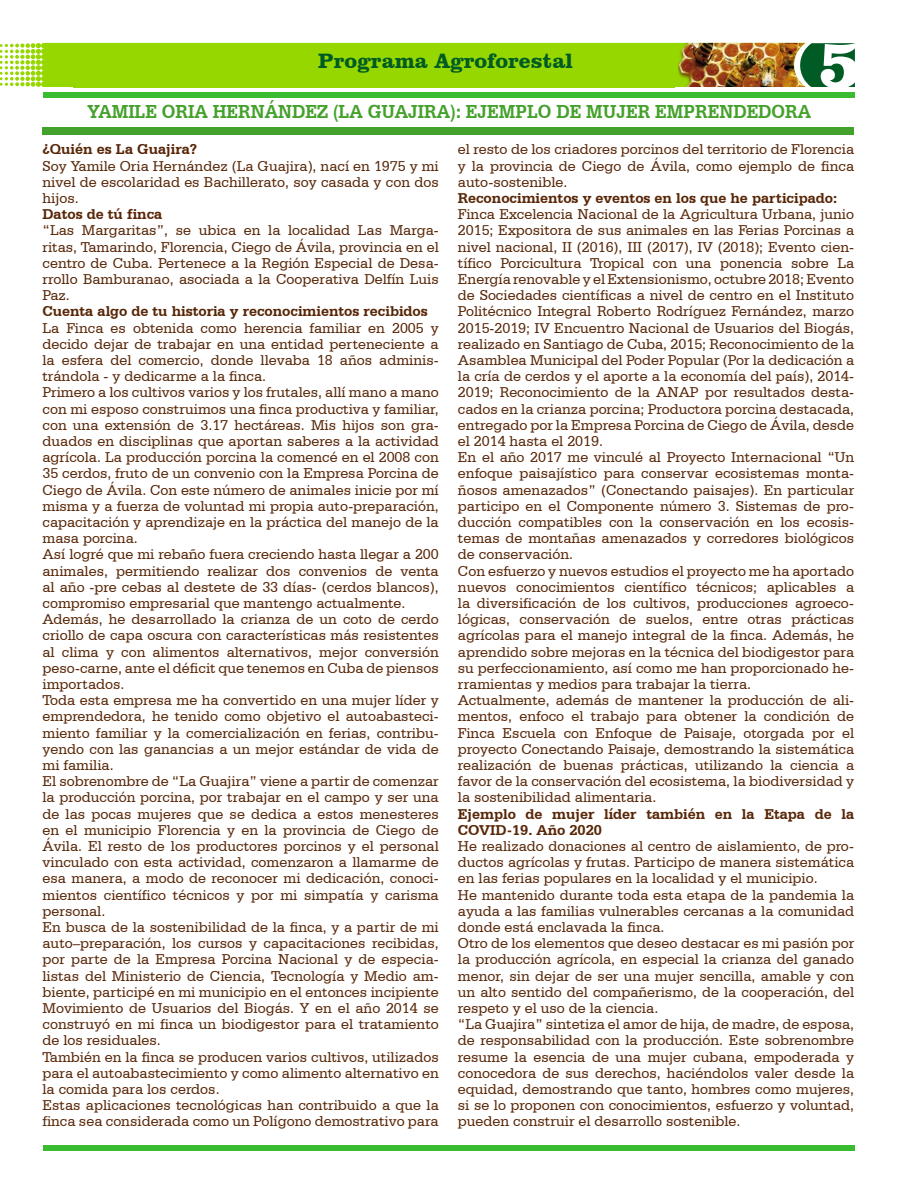
<style>
.page{position:relative;width:918px;height:1188px;background:#fff}
.page>*{position:absolute;margin:0;border:0;box-sizing:border-box;transform-origin:0 0}
.t1{font:700 21.3px "Clarendon BT";color:#005c24}
.t2{font:700 19.8px "Serifa BT";color:#44a12b;scale:.91 1}
.t3{font:15px/16.2px "Serifa BT";color:#582607;text-align:justify}
.t4{font:700 15px/16.2px "Serifa BT";color:#582607}
</style>
<div class="page">
<div style="left:43px;top:92px;width:811px;height:5px;background:#3abc30"></div>
<div style="left:43px;top:128px;width:811px;height:7px;background:#44a12b"></div>
<svg style="left:0;top:43px;width:855px;height:45px"></svg>
<img style="left:678px;top:43px;width:127px;height:44px">
<div style="left:73px;top:47px;width:601px;height:41px;background:#96d700"></div>
<div style="left:43px;top:1145px;width:811px;height:6px;background:#3abc30"></div>
<h1 class="t1" style="left:318px;top:47px;width:256px">Programa Agroforestal</h1>
<h2 class="t2" style="left:87px;top:99px;width:26px">Yamile</h2>
<h2 class="t2" style="left:162px;top:99px;width:28px">Oria</h2>
<h2 class="t2" style="left:213px;top:99px;width:31px">Hernández</h2>
<h2 class="t2" style="left:333px;top:99px;width:53px">(La Guajira</h2>
<h2 class="t2" style="left:450px;top:99px;width:45px">): Ejemplo</h2>
<h2 class="t2" style="left:556px;top:99px;width:65px">de Mujer</h2>
<h2 class="t2" style="left:655px;top:99px;width:29px">Emprendedora</h2>
<p class="t4" style="left:43px;top:141px;width:156px">¿Quién es La Guajira?</p>
<p class="t3" style="left:43px;top:157px;width:398px">Soy Yamile Oria Hernández (La Guajira), nací en 1975 y mi nivel de escolaridad es Bachillerato, soy casada y con dos hijos.</p>
<p class="t4" style="left:43px;top:206px;width:121px">Datos de tú finca</p>
<p class="t3" style="left:43px;top:222px;width:398px">“Las Margaritas”, se ubica en la localidad Las Marga&shy;ritas, Tamarindo, Florencia, Ciego de Ávila, provincia en el centro de Cuba. Pertenece a la Región Especial de Desa&shy;rrollo Bamburanao, asociada a la Cooperativa Delfín Luis Paz.</p>
<p class="t4" style="left:43px;top:303px;width:387px">Cuenta algo de tu historia y reconocimientos recibidos</p>
<p class="t3" style="left:43px;top:319px;width:398px;text-align:left">La Finca es obtenida como herencia familiar en 2005 y decido dejar de trabajar en una entidad perteneciente a la esfera del comercio, donde llevaba 18 años adminis&shy;trándola - y dedicarme a la finca.<br>Primero a los cultivos varios y los frutales, allí mano a mano con mi esposo construimos una finca productiva y familiar, con una extensión de 3.17 hectáreas. Mis hijos son gra&shy;duados en disciplinas que aportan saberes a la actividad agrícola. La producción porcina la comencé en el 2008 con 35 cerdos, fruto de un convenio con la Empresa Porcina de Ciego de Ávila. Con este número de animales inicie por mí misma y a fuerza de voluntad mi propia auto-preparación, capacitación y aprendizaje en la práctica del manejo de la masa porcina.<br>Así logré que mi rebaño fuera creciendo hasta llegar a 200 animales, permitiendo realizar dos convenios de venta al año -pre cebas al destete de 33 días- (cerdos blancos), compromiso empresarial que mantengo actualmente.<br>Además, he desarrollado la crianza de un coto de cerdo criollo de capa oscura con características más resistentes al clima y con alimentos alternativos, mejor conversión peso-carne, ante el déficit que tenemos en Cuba de piensos importados.<br>Toda esta empresa me ha convertido en una mujer líder y emprendedora, he tenido como objetivo el autoabasteci&shy;miento familiar y la comercialización en ferias, contribu&shy;yendo con las ganancias a un mejor estándar de vida de mi familia.<br>El sobrenombre de “La Guajira” viene a partir de comenzar la producción porcina, por trabajar en el campo y ser una de las pocas mujeres que se dedica a estos menesteres en el municipio Florencia y en la provincia de Ciego de Ávila. El resto de los productores porcinos y el personal vinculado con esta actividad, comenzaron a llamarme de esa manera, a modo de reconocer mi dedicación, conoci&shy;mientos científico técnicos y por mi simpatía y carisma personal.<br>En busca de la sostenibilidad de la finca, y a partir de mi auto–preparación, los cursos y capacitaciones recibidas, por parte de la Empresa Porcina Nacional y de especia&shy;listas del Ministerio de Ciencia, Tecnología y Medio am&shy;biente, participé en mi municipio en el entonces incipiente Movimiento de Usuarios del Biogás. Y en el año 2014 se construyó en mi finca un biodigestor para el tratamiento de los residuales.<br>También en la finca se producen varios cultivos, utilizados para el autoabastecimiento y como alimento alternativo en la comida para los cerdos.<br>Estas aplicaciones tecnológicas han contribuido a que la finca sea considerada como un Polígono demostrativo para</p>
<p class="t3" style="left:458px;top:141px;width:398px">el resto de los criadores porcinos del territorio de Florencia y la provincia de Ciego de Ávila, como ejemplo de finca auto-sostenible.</p>
<p class="t4" style="left:458px;top:190px;width:381px">Reconocimientos y eventos en los que he participado:</p>
<p class="t3" style="left:458px;top:206px;width:398px;text-align:left">Finca Excelencia Nacional de la Agricultura Urbana, junio 2015; Expositora de sus animales en las Ferias Porcinas a nivel nacional, II (2016), III (2017), IV (2018); Evento cien&shy;tífico Porcicultura Tropical con una ponencia sobre La Energía renovable y el Extensionismo, octubre 2018; Evento de Sociedades científicas a nivel de centro en el Instituto Politécnico Integral Roberto Rodríguez Fernández, marzo 2015-2019; IV Encuentro Nacional de Usuarios del Biogás, realizado en Santiago de Cuba, 2015; Reconocimiento de la Asamblea Municipal del Poder Popular (Por la dedicación a la cría de cerdos y el aporte a la economía del país), 2014- 2019; Reconocimiento de la ANAP por resultados desta&shy;cados en la crianza porcina; Productora porcina destacada, entregado por la Empresa Porcina de Ciego de Ávila, desde el 2014 hasta el 2019.<br>En el año 2017 me vinculé al Proyecto Internacional “Un enfoque paisajístico para conservar ecosistemas monta&shy;ñosos amenazados” (Conectando paisajes). En particular participo en el Componente número 3. Sistemas de pro&shy;ducción compatibles con la conservación en los ecosis&shy;temas de montañas amenazados y corredores biológicos de conservación.<br>Con esfuerzo y nuevos estudios el proyecto me ha aportado nuevos conocimientos científico técnicos; aplicables a la diversificación de los cultivos, producciones agroeco&shy;lógicas, conservación de suelos, entre otras prácticas agrícolas para el manejo integral de la finca. Además, he aprendido sobre mejoras en la técnica del biodigestor para su perfeccionamiento, así como me han proporcionado he&shy;rramientas y medios para trabajar la tierra.<br>Actualmente, además de mantener la producción de ali&shy;mentos, enfoco el trabajo para obtener la condición de Finca Escuela con Enfoque de Paisaje, otorgada por el proyecto Conectando Paisaje, demostrando la sistemática realización de buenas prácticas, utilizando la ciencia a favor de la conservación del ecosistema, la biodiversidad y la sostenibilidad alimentaria.</p>
<p class="t4" style="left:458px;top:805px;width:398px">Ejemplo de mujer líder también en la Etapa de la<br>COVID-19. Año 2020</p>
<p class="t3" style="left:458px;top:838px;width:398px;text-align:left">He realizado donaciones al centro de aislamiento, de pro&shy;ductos agrícolas y frutas. Participo de manera sistemática en las ferias populares en la localidad y el municipio.<br>He mantenido durante toda esta etapa de la pandemia la ayuda a las familias vulnerables cercanas a la comunidad donde está enclavada la finca.<br>Otro de los elementos que deseo destacar es mi pasión por la producción agrícola, en especial la crianza del ganado menor, sin dejar de ser una mujer sencilla, amable y con un alto sentido del compañerismo, de la cooperación, del respeto y el uso de la ciencia.<br>“La Guajira” sintetiza el amor de hija, de madre, de esposa, de responsabilidad con la producción. Este sobrenombre resume la esencia de una mujer cubana, empoderada y conocedora de sus derechos, haciéndolos valer desde la equidad, demostrando que tanto, hombres como mujeres, si se lo proponen con conocimientos, esfuerzo y voluntad, pueden construir el desarrollo sostenible.</p>
</div>
